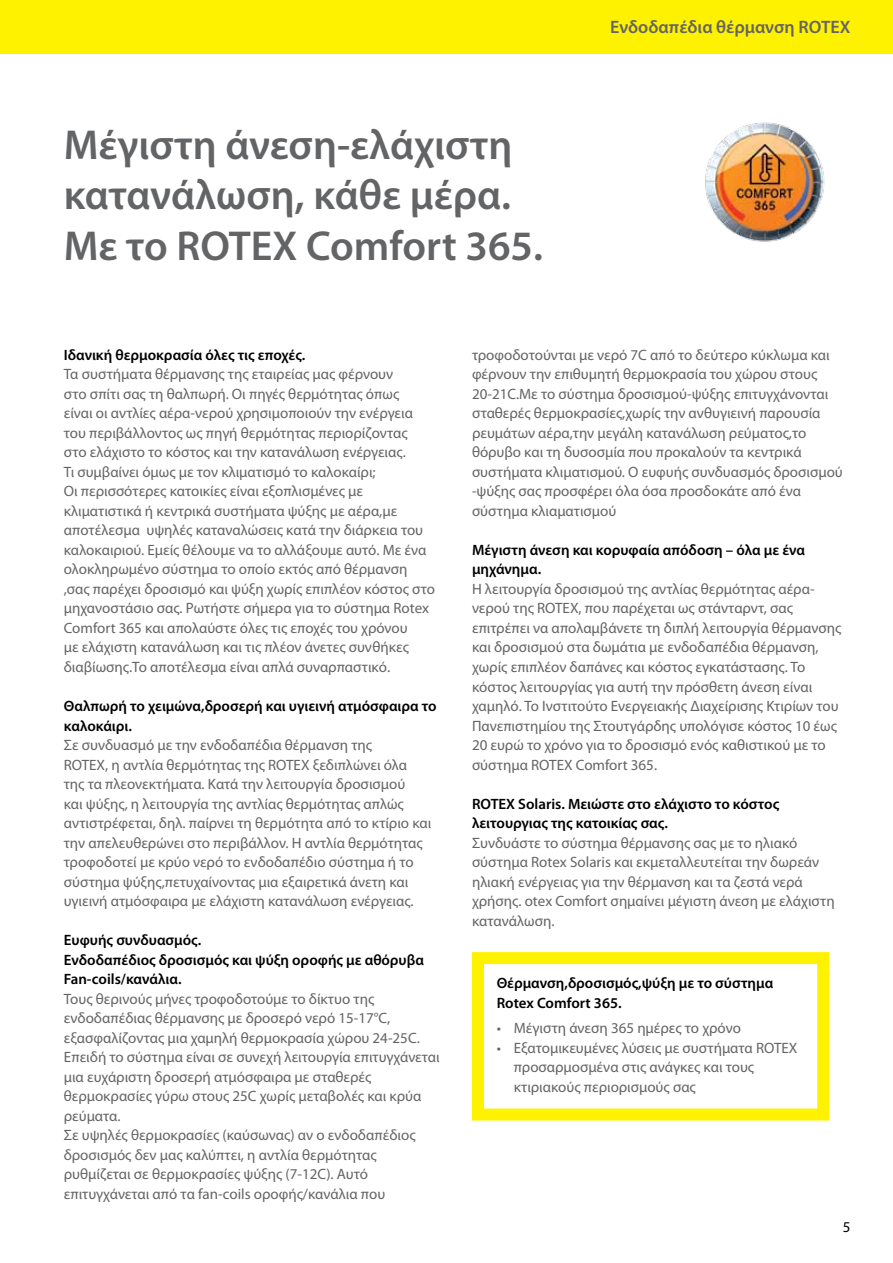
<style>
.page{position:relative;width:893px;height:1263px;background:#fff}
.page>*{position:absolute;margin:0;border:0;box-sizing:border-box;transform-origin:0 0}
.t1{font:600 42px/50.4px "Myriad Pro";color:#636466}
.t2{font:600 18px "Myriad Pro";color:#636466}
.t3{font:15px/19.5px "Myriad Pro";color:#636466}
.t4{font:600 15px/19.5px "Myriad Pro";color:#000}
.t5{font:15px "Myriad Pro";color:#000}
</style>
<div class="page">
<img style="left:705px;top:122px;width:120px;height:120px">
<div style="left:472px;top:952px;width:357px;height:168px;border:12px solid #fff200"></div>
<div style="left:0;top:0;width:893px;height:53px;background:#fff200"></div>
<h1 class="t1" style="left:64px;top:120px;width:481px">Μέγιστη άνεση-ελάχιστη κατανάλωση, κάθε μέρα.<br>Με το ROTEX Comfort 365.</h1>
<p class="t2" style="left:610px;top:17px;width:242px">Ενδοδαπέδια θέρμανση ROTEX</p>
<p class="t4" style="left:64px;top:345px;width:243px">Ιδανική θερμοκρασία όλες τις εποχές.</p>
<p class="t3" style="left:64px;top:365px;width:373px">Τα συστήματα θέρμανσης της εταιρείας μας φέρνουν<br>στο σπίτι σας τη θαλπωρή. Οι πηγές θερμότητας όπως<br>είναι οι αντλίες αέρα-νερού χρησιμοποιούν την ενέργεια του περιβάλλοντος ως πηγή θερμότητας περιορίζοντας<br>στο ελάχιστο το κόστος και την κατανάλωση ενέργειας.<br>Τι συμβαίνει όμως με τον κλιματισμό το καλοκαίρι;<br>Οι περισσότερες κατοικίες είναι εξοπλισμένες με κλιματιστικά ή κεντρικά συστήματα ψύξης με αέρα,με αποτέλεσμα υψηλές καταναλώσεις κατά την διάρκεια του καλοκαιριού. Εμείς θέλουμε να το αλλάξουμε αυτό. Με ένα ολοκληρωμένο σύστημα το οποίο εκτός από θέρμανση ,σας παρέχει δροσισμό και ψύξη χωρίς επιπλέον κόστος στο μηχανοστάσιο σας. Ρωτήστε σήμερα για το σύστημα Rotex Comfort 365 και απολαύστε όλες τις εποχές του χρόνου<br>με ελάχιστη κατανάλωση και τις πλέον άνετες συνθήκες διαβίωσης.Το αποτέλεσμα είναι απλά συναρπαστικό.</p>
<p class="t4" style="left:64px;top:696px;width:374px">Θαλπωρή το χειμώνα,δροσερή και υγιεινή ατμόσφαιρα το καλοκάιρι.</p>
<p class="t3" style="left:64px;top:735px;width:369px">Σε συνδυασμό με την ενδοδαπέδια θέρμανση της<br>ROTEX, η αντλία θερμότητας της ROTEX ξεδιπλώνει όλα της τα πλεονεκτήματα. Κατά την λειτουργία δροσισμού<br>και ψύξης, η λειτουργία της αντλίας θερμότητας απλώς αντιστρέφεται, δηλ. παίρνει τη θερμότητα από το κτίριο και την απελευθερώνει στο περιβάλλον. Η αντλία θερμότητας τροφοδοτεί με κρύο νερό το ενδοδαπέδιο σύστημα ή το σύστημα ψύξης,πετυχαίνοντας μια εξαιρετικά άνετη και υγιεινή ατμόσφαιρα με ελάχιστη κατανάλωση ενέργειας.</p>
<p class="t4" style="left:64px;top:930px;width:362px">Ευφυής συνδυασμός.<br>Ενδοδαπέδιος δροσισμός και ψύξη οροφής με αθόρυβα<br>Fan-coils/κανάλια.</p>
<p class="t3" style="left:64px;top:989px;width:377px">Τους θερινούς μήνες τροφοδοτούμε το δίκτυο της ενδοδαπέδιας θέρμανσης με δροσερό νερό 15-17°C, εξασφαλίζοντας μια χαμηλή θερμοκρασία χώρου 24-25C.<br>Επειδή το σύστημα είναι σε συνεχή λειτουργία επιτυγχάνεται μια ευχάριστη δροσερή ατμόσφαιρα με σταθερές θερμοκρασίες γύρω στους 25C χωρίς μεταβολές και κρύα ρεύματα.<br>Σε υψηλές θερμοκρασίες (καύσωνας) αν ο ενδοδαπέδιος δροσισμός δεν μας καλύπτει, η αντλία θερμότητας ρυθμίζεται σε θερμοκρασίες ψύξης (7-12C). Αυτό επιτυγχάνεται από τα fan-coils οροφής/κανάλια που</p>
<p class="t3" style="left:472px;top:345px;width:372px">τροφοδοτούνται με νερό 7C από το δεύτερο κύκλωμα και φέρνουν την επιθυμητή θερμοκρασία του χώρου στους 20-21C.Με το σύστημα δροσισμού-ψύξης επιτυγχάνονται σταθερές θερμοκρασίες,χωρίς την ανθυγιεινή παρουσία ρευμάτων αέρα,την μεγάλη κατανάλωση ρεύματος,το θόρυβο και τη δυσοσμία που προκαλούν τα κεντρικά συστήματα κλιματισμού. Ο ευφυής συνδυασμός δροσισμού -ψύξης σας προσφέρει όλα όσα προσδοκάτε από ένα σύστημα κλιαματισμού</p>
<p class="t4" style="left:472px;top:540px;width:335px">Μέγιστη άνεση και κορυφαία απόδοση – όλα με ένα μηχάνημα.</p>
<p class="t3" style="left:472px;top:579px;width:371px">Η λειτουργία δροσισμού της αντλίας θερμότητας αέρα&shy;νερού της ROTEX, που παρέχεται ως στάνταρντ, σας επιτρέπει να απολαμβάνετε τη διπλή λειτουργία θέρμανσης και δροσισμού στα δωμάτια με ενδοδαπέδια θέρμανση, χωρίς επιπλέον δαπάνες και κόστος εγκατάστασης. Το κόστος λειτουργίας για αυτή την πρόσθετη άνεση είναι χαμηλό. Το Ινστιτούτο Ενεργειακής Διαχείρισης Κτιρίων του Πανεπιστημίου της Στουτγάρδης υπολόγισε κόστος 10 έως 20 ευρώ το χρόνο για το δροσισμό ενός καθιστικού με το σύστημα ROTEX Comfort 365.</p>
<p class="t4" style="left:472px;top:794px;width:309px">ROTEX Solaris. Μειώστε στο ελάχιστο το κόστος λειτουργιας της κατοικίας σας.</p>
<p class="t3" style="left:472px;top:833px;width:364px">Συνδυάστε το σύστημα θέρμανσης σας με το ηλιακό σύστημα Rotex Solaris και εκμεταλλευτείται την δωρεάν ηλιακή ενέργειας για την θέρμανση και τα ζεστά νερά χρήσης. otex Comfort σημαίνει μέγιστη άνεση με ελάχιστη κατανάλωση.</p>
<p class="t4" style="left:497px;top:973px;width:278px">Θέρμανση,δροσισμός,ψύξη με το σύστημα<br>Rotex Comfort 365.</p>
<p class="t3" style="left:497px;top:1018px;width:246px">• Μέγιστη άνεση 365 ημέρες το χρόνο</p>
<p class="t3" style="left:514px;top:1038px;width:285px;text-indent:-17px">• Εξατομικευμένες λύσεις με συστήματα ROTEX προσαρμοσμένα στις ανάγκες και τους κτιριακούς περιορισμούς σας</p>
<p class="t5" style="left:843px;top:1219px;width:9px">5</p>
</div>
